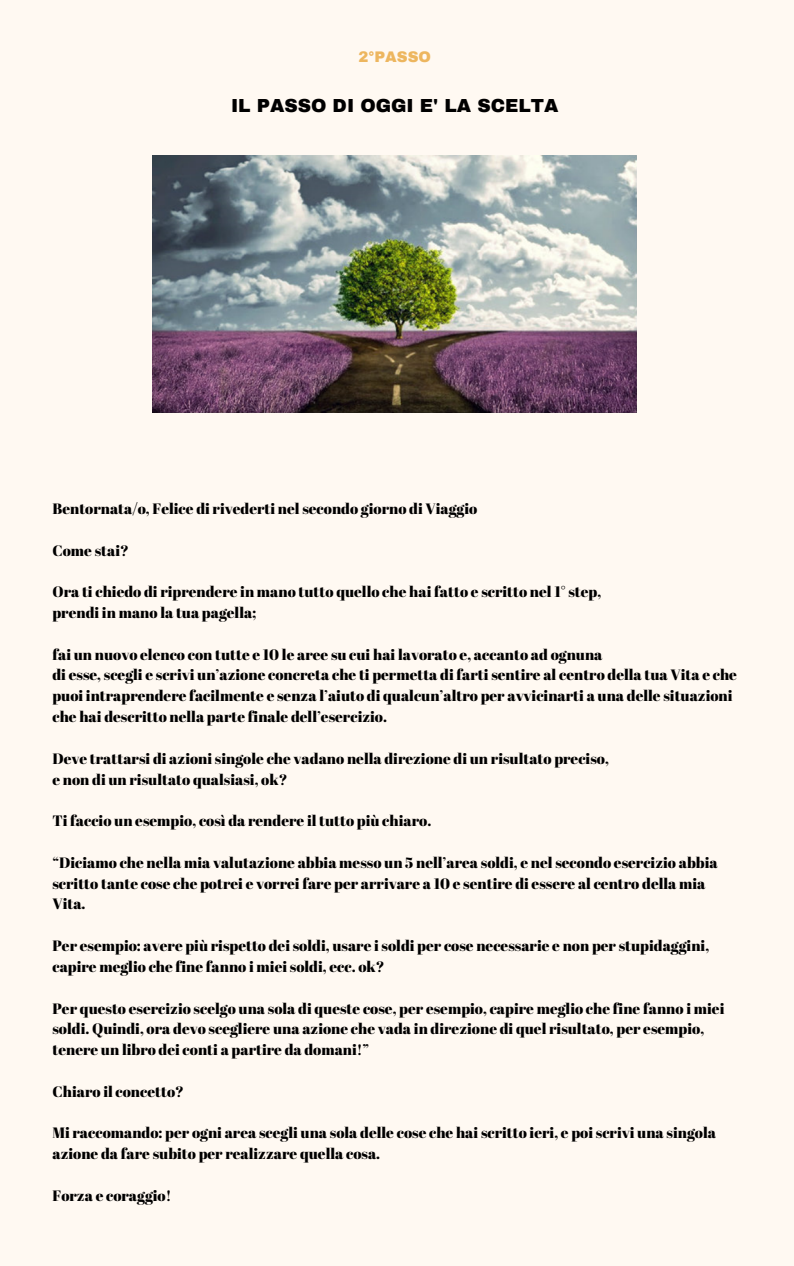
<style>
.page{position:relative;width:794px;height:1266px;background:#fff}
.page>*{position:absolute;margin:0;border:0;box-sizing:border-box;transform-origin:0 0}
.t1{font:900 18.45px "Archivo";color:#000}
.t2{font:15px/20.9px "Abril Fatface";color:#000}
.t3{font:900 15px "Archivo";color:#edb65f}
</style>
<div class="page">
<div style="left:0;top:0;width:793px;height:1266px;background:#fff9f2"></div>
<img style="left:152px;top:155px;width:484px;height:258px">
<p class="t3" style="left:358px;top:49px;width:74px">2°PASSO</p>
<p class="t1" style="left:231px;top:95px;width:329px">IL PASSO DI OGGI E' LA SCELTA</p>
<p class="t2" style="left:52px;top:498px;width:426px">Bentornata/o, Felice di rivederti nel secondo giorno di Viaggio</p>
<p class="t2" style="left:52px;top:539px;width:78px">Come stai?</p>
<p class="t2" style="left:52px;top:581px;width:550px">Ora ti chiedo di riprendere in mano tutto quello che hai fatto e scritto nel 1° step,</p>
<p class="t2" style="left:52px;top:602px;width:205px">prendi in mano la tua pagella;</p>
<p class="t2" style="left:52px;top:643px;width:551px">fai un nuovo elenco con tutte e 10 le aree su cui hai lavorato e, accanto ad ognuna</p>
<p class="t2" style="left:52px;top:664px;width:685px">di esse, scegli e scrivi un’azione concreta che ti permetta di farti sentire al centro della tua Vita e che puoi intraprendere facilmente e senza l’aiuto di qualcun’altro per avvicinarti a una delle situazioni che hai descritto nella parte finale dell’esercizio.</p>
<p class="t2" style="left:52px;top:747px;width:557px">Deve trattarsi di azioni singole che vadano nella direzione di un risultato preciso,</p>
<p class="t2" style="left:52px;top:768px;width:236px">e non di un risultato qualsiasi, ok?</p>
<p class="t2" style="left:52px;top:810px;width:380px">Ti faccio un esempio, così da rendere il tutto più chiaro.</p>
<p class="t2" style="left:52px;top:851px;width:666px">“Diciamo che nella mia valutazione abbia messo un 5 nell’area soldi, e nel secondo esercizio abbia scritto tante cose che potrei e vorrei fare per arrivare a 10 e sentire di essere al centro della mia<br>Vita.</p>
<p class="t2" style="left:52px;top:935px;width:658px">Per esempio: avere più rispetto dei soldi, usare i soldi per cose necessarie e non per stupidaggini, capire meglio che fine fanno i miei soldi, ecc. ok?</p>
<p class="t2" style="left:52px;top:997px;width:673px">Per questo esercizio scelgo una sola di queste cose, per esempio, capire meglio che fine fanno i miei soldi. Quindi, ora devo scegliere una azione che vada in direzione di quel risultato, per esempio, tenere un libro dei conti a partire da domani!”</p>
<p class="t2" style="left:52px;top:1080px;width:133px">Chiaro il concetto?</p>
<p class="t2" style="left:52px;top:1122px;width:664px">Mi raccomando: per ogni area scegli una sola delle cose che hai scritto ieri, e poi scrivi una singola azione da fare subito per realizzare quella cosa.</p>
<p class="t2" style="left:52px;top:1184px;width:120px">Forza e coraggio!</p>
</div>
